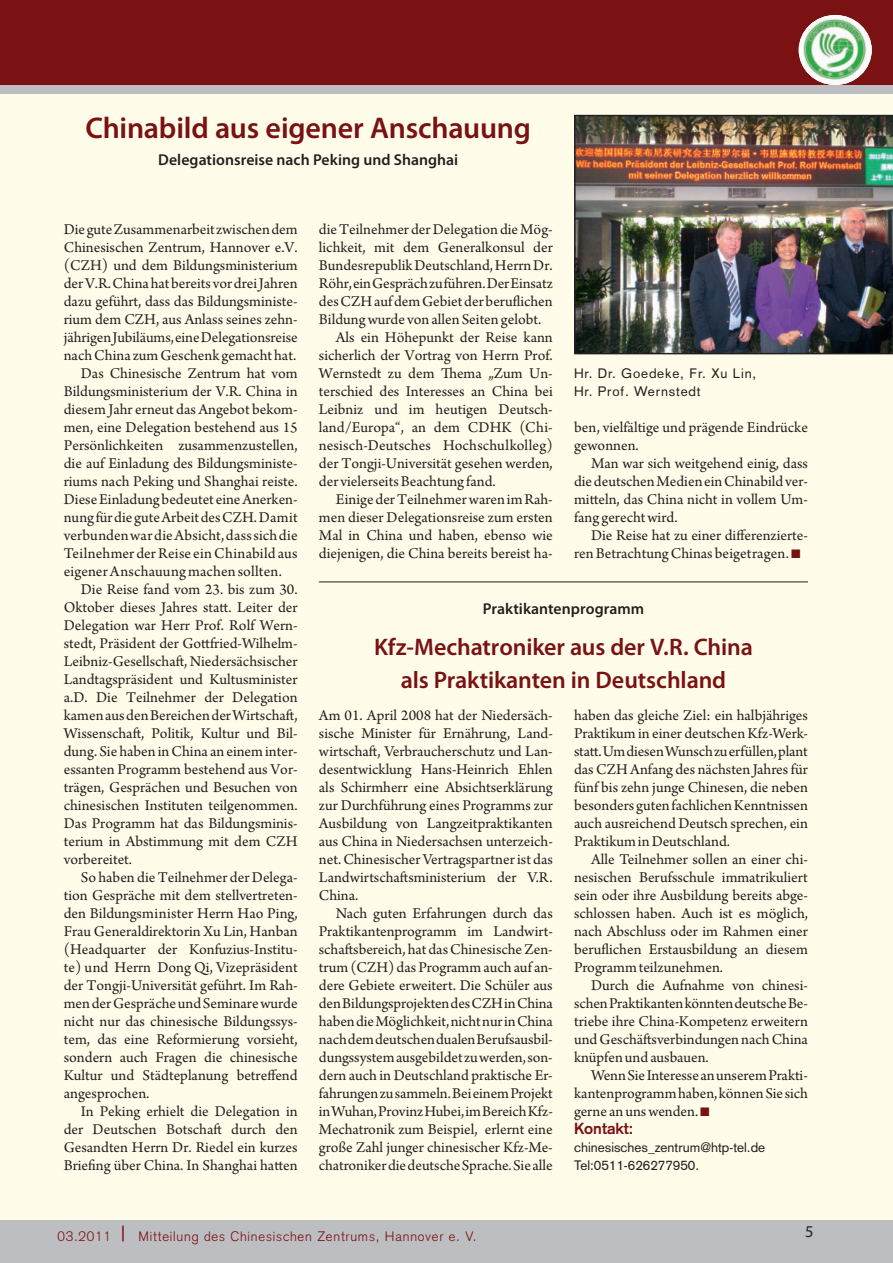
<style>
.page{position:relative;width:893px;height:1263px;background:#fffdea}
.page>*{position:absolute;margin:0;border:0;box-sizing:border-box;transform-origin:0 0}
.t1{font:600 30px "Myriad Pro";letter-spacing:-.005em;color:#7a1113}
.t2{font:600 24px/33px "Myriad Pro";letter-spacing:-.005em;color:#7a1113;text-align:center}
.t3{font:16.5px "Myriad Pro";color:#231f20}
.t4{font:15.75px/18px "Arno Pro";color:#231f20;text-align:justify}
.t5{font:600 15.75px "Myriad Pro";color:#231f20}
.t6{font:700 15.75px "Akzidenz Grotesk";color:#7a1113}
.t7{font:300 13.5px "Akzidenz Grotesk";letter-spacing:.06em;color:#7a1113}
.t8{font:13.5px/18px "Akzidenz Grotesk";color:#231f20}
.t9{font:13.5px/18px "Akzidenz Grotesk";letter-spacing:.06em;color:#231f20}
.s1{font-weight:400;font-size:21px}
</style>
<div class="page">
<div style="left:0;top:1220px;width:893px;height:43px;background:#bdbec1"></div>
<div style="left:0;top:0;width:893px;height:85px;background:#7a1113"></div>
<div style="left:0;top:85px;width:893px;height:9px;background:#bdbec1"></div>
<img style="left:799px;top:15px;width:73px;height:70px;border-radius:50%">
<hr style="left:319px;top:581px;width:489px;height:1px;background:#231f20">
<img style="left:574px;top:115px;width:319px;height:239px">
<h1 class="t1" style="left:85px;top:117px;width:447px">Chinabild aus eigener Anschauung</h1>
<p class="t5" style="left:158px;top:154px;width:302px">Delegationsreise nach Peking und Shanghai</p>
<p class="t4" style="left:64px;top:221px;width:235px">Die gute Zusammenarbeit zwischen dem</p>
<p class="t4" style="left:64px;top:239px;width:235px">Chinesischen Zentrum, Hannover e.V.</p>
<p class="t4" style="left:64px;top:257px;width:235px">(CZH) und dem Bildungsministerium</p>
<p class="t4" style="left:64px;top:275px;width:235px">der V.R. China hat bereits vor drei Jahren</p>
<p class="t4" style="left:64px;top:294px;width:235px">dazu geführt, dass das Bildungsministe-</p>
<p class="t4" style="left:64px;top:312px;width:235px">rium dem CZH, aus Anlass seines zehn-</p>
<p class="t4" style="left:64px;top:330px;width:235px">jährigen Jubiläums, eine Delegationsreise</p>
<p class="t4" style="left:64px;top:348px;width:234px">nach China zum Geschenk gemacht hat.</p>
<p class="t4" style="left:81px;top:366px;width:218px">Das Chinesische Zentrum hat vom</p>
<p class="t4" style="left:64px;top:384px;width:235px">Bildungsministerium der V.R. China in</p>
<p class="t4" style="left:64px;top:402px;width:235px">diesem Jahr erneut das Angebot bekom-</p>
<p class="t4" style="left:64px;top:420px;width:235px">men, eine Delegation bestehend aus 15</p>
<p class="t4" style="left:64px;top:438px;width:235px">Persönlichkeiten zusammenzustellen,</p>
<p class="t4" style="left:64px;top:456px;width:235px">die auf Einladung des Bildungsministe-</p>
<p class="t4" style="left:64px;top:474px;width:235px">riums nach Peking und Shanghai reiste.</p>
<p class="t4" style="left:64px;top:492px;width:235px">Diese Einladung bedeutet eine Anerken-</p>
<p class="t4" style="left:64px;top:510px;width:235px">nung für die gute Arbeit des CZH. Damit</p>
<p class="t4" style="left:64px;top:528px;width:235px">verbunden war die Absicht, dass sich die</p>
<p class="t4" style="left:64px;top:546px;width:235px">Teilnehmer der Reise ein Chinabild aus</p>
<p class="t4" style="left:64px;top:564px;width:220px">eigener Anschauung machen sollten.</p>
<p class="t4" style="left:81px;top:582px;width:218px">Die Reise fand vom 23. bis zum 30.</p>
<p class="t4" style="left:64px;top:600px;width:235px">Oktober dieses Jahres statt. Leiter der</p>
<p class="t4" style="left:64px;top:618px;width:235px">Delegation war Herr Prof. Rolf Wern-</p>
<p class="t4" style="left:64px;top:636px;width:235px">stedt, Präsident der Gottfried-Wilhelm-</p>
<p class="t4" style="left:64px;top:654px;width:235px">Leibniz-Gesellschaft, Niedersächsischer</p>
<p class="t4" style="left:64px;top:672px;width:235px">Landtagspräsident und Kultusminister</p>
<p class="t4" style="left:64px;top:690px;width:235px">a.D. Die Teilnehmer der Delegation</p>
<p class="t4" style="left:64px;top:708px;width:235px">kamen aus den Bereichen der Wirtschaft,</p>
<p class="t4" style="left:64px;top:726px;width:235px">Wissenschaft, Politik, Kultur und Bil-</p>
<p class="t4" style="left:64px;top:744px;width:235px">dung. Sie haben in China an einem inter-</p>
<p class="t4" style="left:64px;top:762px;width:235px">essanten Programm bestehend aus Vor-</p>
<p class="t4" style="left:64px;top:780px;width:235px">trägen, Gesprächen und Besuchen von</p>
<p class="t4" style="left:64px;top:798px;width:235px">chinesischen Instituten teilgenommen.</p>
<p class="t4" style="left:64px;top:816px;width:235px">Das Programm hat das Bildungsminis-</p>
<p class="t4" style="left:64px;top:834px;width:235px">terium in Abstimmung mit dem CZH</p>
<p class="t4" style="left:64px;top:852px;width:70px">vorbereitet.</p>
<p class="t4" style="left:81px;top:870px;width:218px">So haben die Teilnehmer der Delega-</p>
<p class="t4" style="left:64px;top:888px;width:235px">tion Gespräche mit dem stellvertreten-</p>
<p class="t4" style="left:64px;top:906px;width:235px">den Bildungsminister Herrn Hao Ping,</p>
<p class="t4" style="left:64px;top:924px;width:235px">Frau Generaldirektorin Xu Lin, Hanban</p>
<p class="t4" style="left:64px;top:942px;width:235px">(Headquarter der Konfuzius-Institu-</p>
<p class="t4" style="left:64px;top:960px;width:235px">te) und Herrn Dong Qi, Vizepräsident</p>
<p class="t4" style="left:64px;top:978px;width:235px">der Tongji-Universität geführt. Im Rah-</p>
<p class="t4" style="left:64px;top:996px;width:235px">men der Gespräche und Seminare wurde</p>
<p class="t4" style="left:64px;top:1014px;width:235px">nicht nur das chinesische Bildungssys-</p>
<p class="t4" style="left:64px;top:1032px;width:235px">tem, das eine Reformierung vorsieht,</p>
<p class="t4" style="left:64px;top:1050px;width:235px">sondern auch Fragen die chinesische</p>
<p class="t4" style="left:64px;top:1068px;width:235px">Kultur und Städteplanung betreffend</p>
<p class="t4" style="left:64px;top:1086px;width:87px">angesprochen.</p>
<p class="t4" style="left:81px;top:1104px;width:218px">In Peking erhielt die Delegation in</p>
<p class="t4" style="left:64px;top:1122px;width:235px">der Deutschen Botschaft durch den</p>
<p class="t4" style="left:64px;top:1140px;width:235px">Gesandten Herrn Dr. Riedel ein kurzes</p>
<p class="t4" style="left:64px;top:1158px;width:235px">Briefing über China. In Shanghai hatten</p>
<p class="t4" style="left:319px;top:222px;width:235px">die Teilnehmer der Delegation die Mög-</p>
<p class="t4" style="left:319px;top:240px;width:235px">lichkeit, mit dem Generalkonsul der</p>
<p class="t4" style="left:319px;top:258px;width:235px">Bun desrepublik Deutschland, Herrn Dr.</p>
<p class="t4" style="left:319px;top:276px;width:235px">Röhr, ein Gespräch zu führen. Der Einsatz</p>
<p class="t4" style="left:319px;top:294px;width:235px">des CZH auf dem Gebiet der beruflichen</p>
<p class="t4" style="left:319px;top:312px;width:224px">Bildung wurde von allen Seiten gelobt.</p>
<p class="t4" style="left:336px;top:330px;width:218px">Als ein Höhepunkt der Reise kann</p>
<p class="t4" style="left:319px;top:348px;width:235px">sicherlich der Vortrag von Herrn Prof.</p>
<p class="t4" style="left:319px;top:366px;width:235px">Wernstedt zu dem Thema „Zum Un-</p>
<p class="t4" style="left:319px;top:384px;width:235px">terschied des Interesses an China bei</p>
<p class="t4" style="left:319px;top:402px;width:235px">Leibniz und im heutigen Deutsch-</p>
<p class="t4" style="left:319px;top:420px;width:235px">land/Europa“, an dem CDHK (Chi-</p>
<p class="t4" style="left:319px;top:438px;width:235px">nesisch-Deutsches Hochschulkolleg)</p>
<p class="t4" style="left:319px;top:456px;width:235px">der Tongji-Universität gesehen werden,</p>
<p class="t4" style="left:319px;top:474px;width:178px">der vielerseits Beachtung fand.</p>
<p class="t4" style="left:336px;top:492px;width:218px">Einige der Teilnehmer waren im Rah-</p>
<p class="t4" style="left:319px;top:510px;width:235px">men dieser Delegationsreise zum ersten</p>
<p class="t4" style="left:319px;top:528px;width:235px">Mal in China und haben, ebenso wie</p>
<p class="t4" style="left:319px;top:546px;width:235px">diejenigen, die China bereits bereist ha-</p>
<p class="t9" style="left:574px;top:366px;width:184px">Hr. Dr. Goedeke, Fr. Xu Lin,<br>Hr. Prof. Wernstedt</p>
<p class="t4" style="left:574px;top:419px;width:235px">ben, vielfältige und prägende Eindrücke gewonnen.</p>
<p class="t4" style="left:574px;top:455px;width:235px;text-indent:17px">Man war sich weitgehend einig, dass die deutschen Medien ein Chinabild ver&shy;mitteln, das China nicht in vollem Um&shy;fang gerecht wird.</p>
<p class="t4" style="left:574px;top:528px;width:235px;text-indent:17px">Die Reise hat zu einer differenzierte&shy;ren Betrachtung Chinas beigetragen.</p>
<p class="t5" style="left:483px;top:602px;width:163px">Praktikantenprogramm</p>
<h2 class="t2" style="left:374px;top:632px;width:380px">Kfz-Mechatroniker aus der V.R. China als Praktikanten in Deutschland</h2>
<p class="t4" style="left:319px;top:708px;width:235px">Am 01. April 2008 hat der Niedersäch&shy;sische Minister für Ernährung, Land&shy;wirtschaft, Verbraucherschutz und Lan&shy;desentwicklung Hans-Heinrich Ehlen als Schirmherr eine Absichtserklärung zur Durchführung eines Programms zur Ausbildung von Langzeitpraktikanten aus China in Niedersachsen unterzeich&shy;net. Chinesischer Vertragspartner ist das Landwirtschaftsministerium der V.R.<br>China.</p>
<p class="t4" style="left:319px;top:906px;width:236px;text-indent:17px">Nach guten Erfahrungen durch das Praktikantenprogramm im Landwirt&shy;schaftsbereich, hat das Chinesische Zen&shy;trum (CZH) das Programm auch auf an&shy;dere Gebiete erweitert. Die Schüler aus den Bildungsprojekten des CZH in China haben die Möglichkeit, nicht nur in China nach dem deutschen dualen Berufsausbil&shy;dungssystem ausgebildet zu werden, son&shy;dern auch in Deutschland praktische Er&shy;fahrungen zu sammeln. Bei einem Projekt in Wuhan, Provinz Hubei, im Bereich Kfz-Mechatronik zum Beispiel, erlernt eine große Zahl junger chinesischer Kfz-Me&shy;chatroniker die deutsche Sprache. Sie alle</p>
<p class="t4" style="left:574px;top:707px;width:235px">haben das gleiche Ziel: ein halbjähriges Praktikum in einer deutschen Kfz-Werk&shy;statt. Um diesen Wunsch zu erfüllen, plant das CZH Anfang des nächsten Jahres für fünf bis zehn junge Chinesen, die neben besonders guten fachlichen Kenntnissen auch ausreichend Deutsch sprechen, ein Praktikum in Deutschland.</p>
<p class="t4" style="left:574px;top:852px;width:235px;text-indent:17px">Alle Teilnehmer sollen an einer chi&shy;nesischen Berufsschule immatrikuliert sein oder ihre Ausbildung bereits abge&shy;schlossen haben. Auch ist es möglich, nach Abschluss oder im Rahmen einer beruflichen Erstausbildung an diesem Programm teilzunehmen.</p>
<p class="t4" style="left:574px;top:978px;width:235px;text-indent:17px">Durch die Aufnahme von chinesi&shy;schen Praktikanten könnten deutsche Be&shy;triebe ihre China-Kompetenz erweitern und Geschäftsverbindungen nach China knüpfen und ausbauen.</p>
<p class="t4" style="left:574px;top:1068px;width:235px;text-indent:17px">Wenn Sie Interesse an unserem Prakti&shy;kantenprogramm haben, können Sie sich gerne an uns wenden.</p>
<p class="t6" style="left:574px;top:1123px;width:61px">Kontakt:</p>
<p class="t8" style="left:574px;top:1140px;width:193px">chinesisches_zentrum@htp-tel.de<br>Tel:0511-626277950.</p>
<p class="t7" style="left:57px;top:1231px;width:421px">03.2011 <span class="s1">|</span> Mitteilung des Chinesischen Zentrums, Hannover e. V.</p>
<p class="t3" style="left:805px;top:1225px;width:10px">5</p>
</div>
